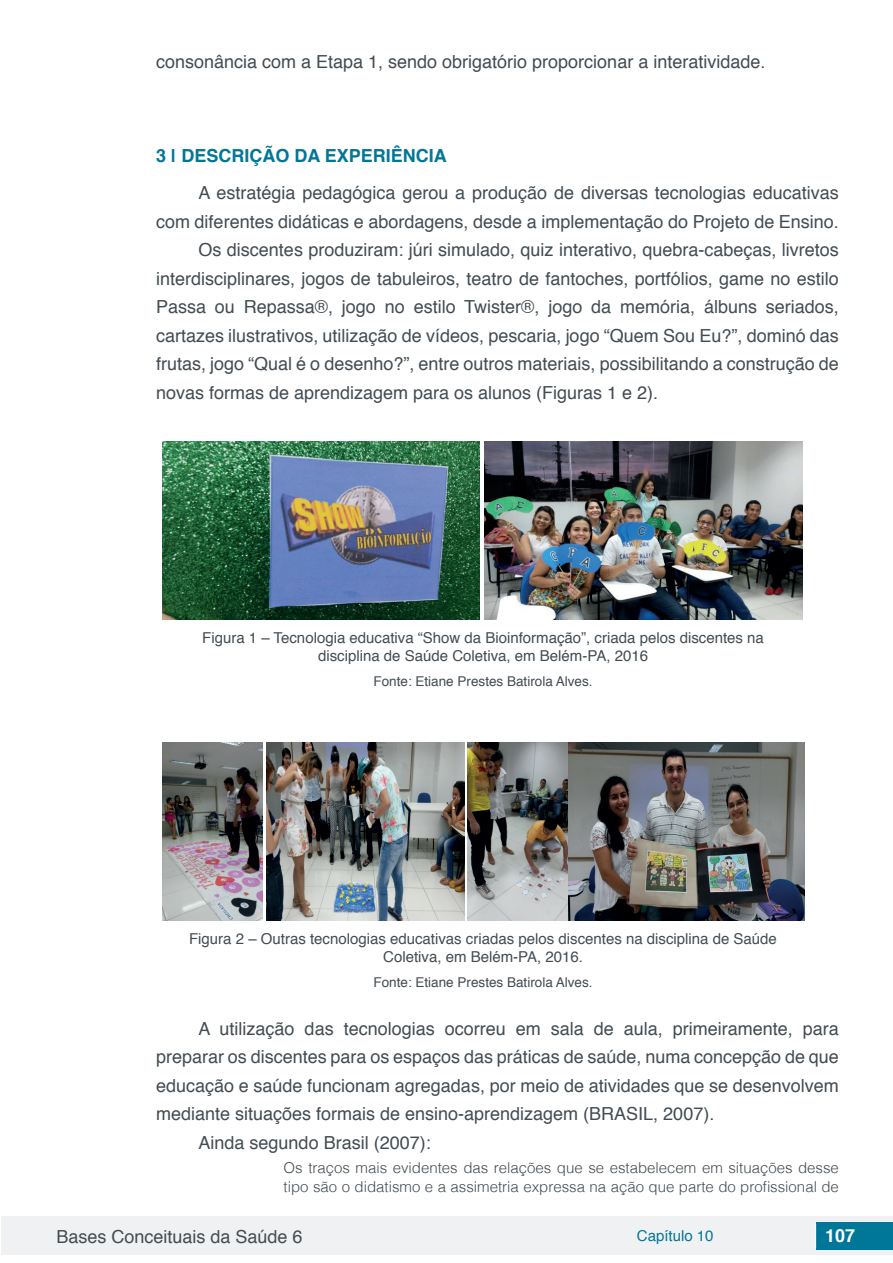
<style>
.page{position:relative;width:893px;height:1263px;background:#fff}
.page>*{position:absolute;margin:0;border:0;box-sizing:border-box;transform-origin:0 0}
.t1{font:18px "Helvetica";color:#434c52}
.t2{font:700 18px "Helvetica";color:#007699}
.t3{font:700 18px "Helvetica";color:#fff}
.t4{font:15px/18px "Helvetica";color:#434c52;text-align:center}
.t5{font:300 15px/19.5px "Helvetica";color:#434c52}
.t6{font:15px "Helvetica";color:#007699}
.t7{font:13.5px "Helvetica";color:#434c52}
</style>
<div class="page">
<div style="left:1px;top:1216px;width:891px;height:38px;background:#f0f1f2"></div>
<div style="left:816px;top:1222px;width:77px;height:27px;background:#007699"></div>
<svg style="left:815px;top:1224px;width:1px;height:24px"></svg>
<img style="left:162px;top:441px;width:318px;height:179px">
<img style="left:485px;top:441px;width:317px;height:179px">
<img style="left:162px;top:742px;width:100px;height:179px">
<img style="left:266px;top:742px;width:198px;height:179px">
<img style="left:468px;top:742px;width:336px;height:179px">
<p class="t1" style="left:156px;top:47px;width:611px">consonância com a Etapa 1, sendo obrigatório proporcionar a interatividade.</p>
<p class="t2" style="left:156px;top:141px;width:292px">3 | DESCRIÇÃO DA EXPERIÊNCIA</p>
<p class="t1" style="left:199px;top:179px;width:642px">A estratégia pedagógica gerou a produção de diversas tecnologias educativas</p>
<p class="t1" style="left:156px;top:207px;width:684px">com diferentes didáticas e abordagens, desde a implementação do Projeto de Ensino.</p>
<p class="t1" style="left:199px;top:236px;width:642px">Os discentes produziram: júri simulado, quiz interativo, quebra-cabeças, livretos</p>
<p class="t1" style="left:156px;top:264px;width:684px">interdisciplinares, jogos de tabuleiros, teatro de fantoches, portfólios, game no estilo</p>
<p class="t1" style="left:156px;top:293px;width:684px">Passa ou Repassa®, jogo no estilo Twister®, jogo da memória, álbuns seriados,</p>
<p class="t1" style="left:156px;top:321px;width:684px">cartazes ilustrativos, utilização de vídeos, pescaria, jogo “Quem Sou Eu?”, dominó das</p>
<p class="t1" style="left:156px;top:350px;width:684px">frutas, jogo “Qual é o desenho?”, entre outros materiais, possibilitando a construção de</p>
<p class="t1" style="left:156px;top:378px;width:504px">novas formas de aprendizagem para os alunos (Figuras 1 e 2).</p>
<p class="t4" style="left:202px;top:629px;width:563px">Figura 1 – Tecnologia educativa “Show da Bioinformação”, criada pelos discentes na disciplina de Saúde Coletiva, em Belém-PA, 2016</p>
<p class="t7" style="left:373px;top:671px;width:221px">Fonte: Etiane Prestes Batirola Alves.</p>
<p class="t4" style="left:189px;top:930px;width:589px">Figura 2 – Outras tecnologias educativas criadas pelos discentes na disciplina de Saúde<br>Coletiva, em Belém-PA, 2016.</p>
<p class="t7" style="left:373px;top:971px;width:221px">Fonte: Etiane Prestes Batirola Alves.</p>
<p class="t1" style="left:199px;top:1014px;width:642px">A utilização das tecnologias ocorreu em sala de aula, primeiramente, para</p>
<p class="t1" style="left:156px;top:1043px;width:684px">preparar os discentes para os espaços das práticas de saúde, numa concepção de que</p>
<p class="t1" style="left:156px;top:1071px;width:684px">educação e saúde funcionam agregadas, por meio de atividades que se desenvolvem</p>
<p class="t1" style="left:156px;top:1100px;width:560px">mediante situações formais de ensino-aprendizagem (BRASIL, 2007).</p>
<p class="t1" style="left:199px;top:1128px;width:234px">Ainda segundo Brasil (2007):</p>
<p class="t5" style="left:284px;top:1156px;width:557px">Os traços mais evidentes das relações que se estabelecem em situações desse tipo são o didatismo e a assimetria expressa na ação que parte do profissional de</p>
<p class="t1" style="left:56px;top:1223px;width:248px">Bases Conceituais da Saúde 6</p>
<p class="t6" style="left:637px;top:1224px;width:78px">Capítulo 10</p>
<p class="t3" style="left:825px;top:1221px;width:32px">107</p>
</div>
